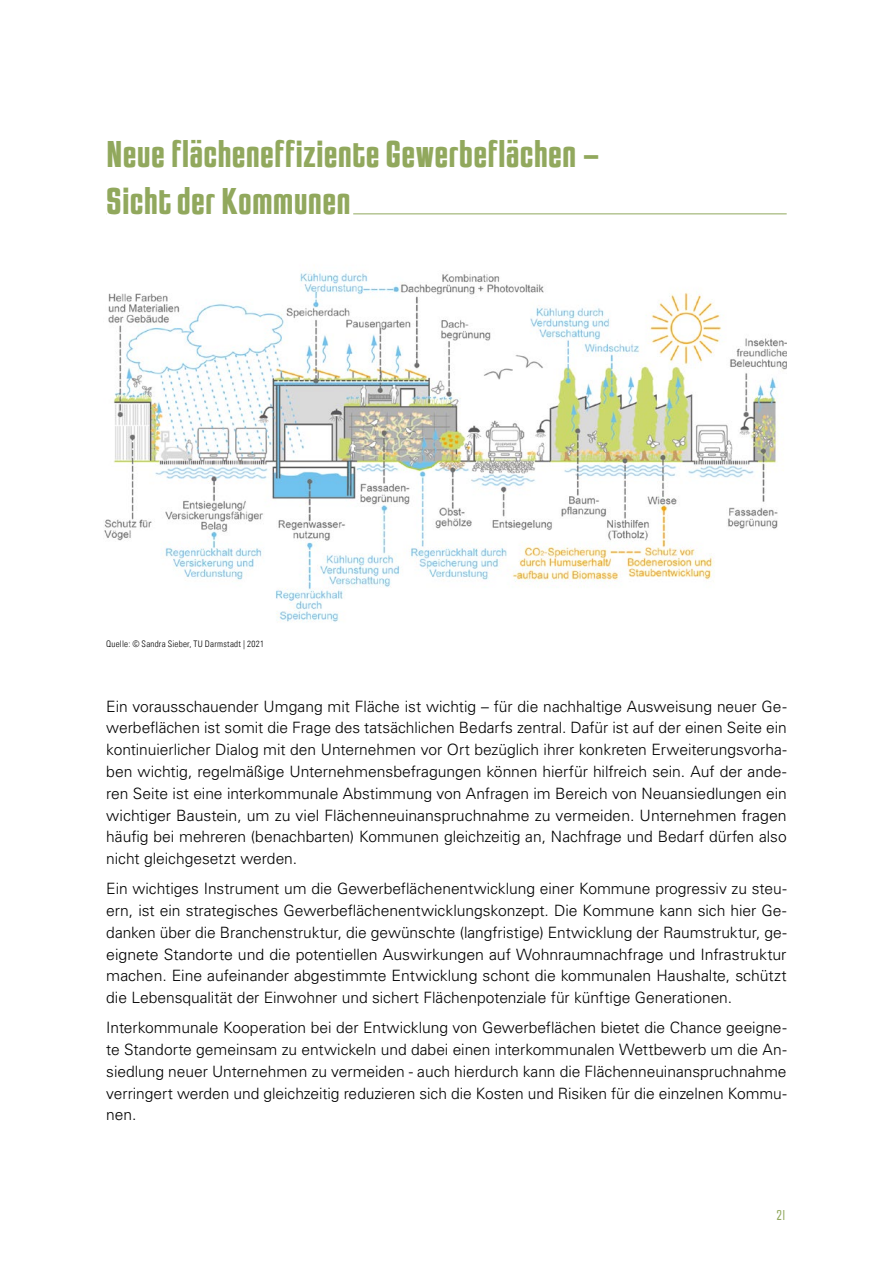
<style>
.page{position:relative;width:893px;height:1263px;background:#fff}
.page>*{position:absolute;margin:0;border:0;box-sizing:border-box;transform-origin:0 0}
.t1{font:700 39px/46.8px "Jay Gothic URW";letter-spacing:.005em;color:#91a85d}
.t2{font:300 15.6px/21.8px "Univers LT";letter-spacing:-.005em;color:#000;text-align:justify}
.t3{font:300 15px "Jay Gothic URW";color:#91a85d}
.t4{font:9px "Univers Com 47 Light Cond";letter-spacing:.025em;color:#000}
</style>
<div class="page">
<hr style="left:106px;top:214px;width:681px;height:1px;background:#91a85d">
<hr style="left:106px;top:212px;width:247px;height:3px;background:#fff">
<img style="left:104px;top:272px;width:683px;height:350px">
<h1 class="t1" style="left:106px;top:132px;width:495px">Neue flächeneffiziente Gewerbeflächen –<br>Sicht der Kommunen</h1>
<p class="t4" style="left:106px;top:638px;width:159px">Quelle: © Sandra Sieber, TU Darmstadt | 2021</p>
<p class="t2" style="left:106px;top:695px;width:682px">Ein vorausschauender Umgang mit Fläche ist wichtig – für die nachhaltige Ausweisung neuer Ge&shy;werbeflächen ist somit die Frage des tatsächlichen Bedarfs zentral. Dafür ist auf der einen Seite ein kontinuierlicher Dialog mit den Unternehmen vor Ort bezüglich ihrer konkreten Erweiterungsvorha&shy;ben wichtig, regelmäßige Unternehmensbefragungen können hierfür hilfreich sein. Auf der ande&shy;ren Seite ist eine interkommunale Abstimmung von Anfragen im Bereich von Neuansiedlungen ein wichtiger Baustein, um zu viel Flächenneuinanspruchnahme zu vermeiden. Unternehmen fragen häufig bei mehreren (benachbarten) Kommunen gleichzeitig an, Nachfrage und Bedarf dürfen also nicht gleichgesetzt werden.</p>
<p class="t2" style="left:106px;top:878px;width:682px">Ein wichtiges Instrument um die Gewerbeflächenentwicklung einer Kommune progressiv zu steu&shy;ern, ist ein strategisches Gewerbeflächenentwicklungskonzept. Die Kommune kann sich hier Ge&shy;danken über die Branchenstruktur, die gewünschte (langfristige) Entwicklung der Raumstruktur, ge&shy;eignete Standorte und die potentiellen Auswirkungen auf Wohnraumnachfrage und Infrastruktur machen. Eine aufeinander abgestimmte Entwicklung schont die kommunalen Haushalte, schützt die Lebensqualität der Einwohner und sichert Flächenpotenziale für künftige Generationen.</p>
<p class="t2" style="left:106px;top:1017px;width:682px">Interkommunale Kooperation bei der Entwicklung von Gewerbeflächen bietet die Chance geeigne&shy;te Standorte gemeinsam zu entwickeln und dabei einen interkommunalen Wettbewerb um die An&shy;siedlung neuer Unternehmen zu vermeiden - auch hierdurch kann die Flächenneuinanspruchnahme verringert werden und gleichzeitig reduzieren sich die Kosten und Risiken für die einzelnen Kommu&shy;nen.</p>
<p class="t3" style="left:776px;top:1207px;width:12px">21</p>
</div>
